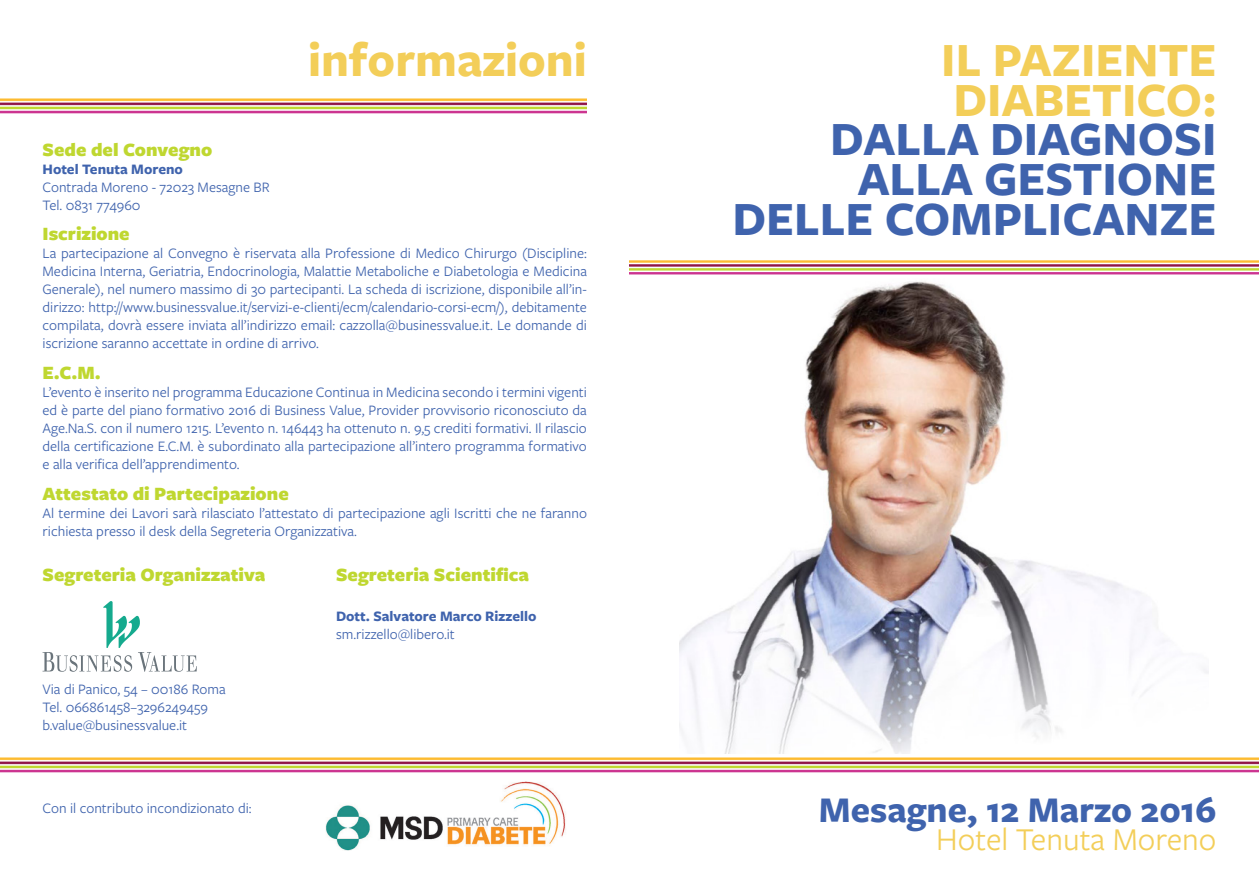
<style>
.page{position:relative;width:1259px;height:893px;background:#fff}
.page>*{position:absolute;margin:0;border:0;box-sizing:border-box;transform-origin:0 0}
.t1{font:700 49.5px/39.6px "Freight Sans Pro";color:#3f63ad;text-align:right}
.t2{font:700 49.5px "Freight Sans Pro";color:#f3ce59}
.t3{font:700 37.5px "Freight Sans Pro";color:#3f63ad}
.t4{font:33px "Freight Sans Pro";color:#f3ce59}
.t5{font:900 19.5px "Freight Sans Pro";color:#bfd730}
.t6{font:15px/18px "Freight Sans Pro";color:#3f63ad}
.t7{font:700 15px "Freight Sans Pro";color:#3f63ad}
.s1{font-weight:700}
.s2{color:#f3ce59}
</style>
<div class="page">
<img style="left:0;top:757px;width:629px;height:16px">
<img style="left:679px;top:281px;width:530px;height:473px">
<img style="left:629px;top:260px;width:630px;height:15px">
<img style="left:629px;top:757px;width:630px;height:16px">
<img style="left:0;top:98px;width:587px;height:16px">
<img style="left:104px;top:601px;width:36px;height:46px">
<svg style="left:43px;top:652px;width:89px;height:20px"></svg>
<svg style="left:138px;top:652px;width:59px;height:20px"></svg>
<img style="left:325px;top:781px;width:241px;height:69px">
<p class="t2" style="left:308px;top:26px;width:280px">informazioni</p>
<p class="t5" style="left:43px;top:136px;width:171px">Sede del Convegno</p>
<p class="t6" style="left:43px;top:159px;width:229px"><span class="s1">Hotel Tenuta Moreno<br></span>Contrada Moreno - 72023 Mesagne BR<br>Tel. 0831 774960</p>
<p class="t5" style="left:43px;top:220px;width:89px">Iscrizione</p>
<p class="t6" style="left:43px;top:244px;width:546px;text-align:justify">La partecipazione al Convegno è riservata alla Professione di Medico Chirurgo (Discipline:<br>Medicina Interna, Geriatria, Endocrinologia, Malattie Metaboliche e Diabetologia e Medicina Generale), nel numero massimo di 30 partecipanti. La scheda di iscrizione, disponibile all’in&shy;dirizzo: http://www.businessvalue.it/servizi-e-clienti/ecm/calendario-corsi-ecm/), debitamente compilata, dovrà essere inviata all’indirizzo email: cazzolla@businessvalue.it. Le domande di iscrizione saranno accettate in ordine di arrivo.</p>
<p class="t5" style="left:43px;top:359px;width:60px">E.C.M.</p>
<p class="t6" style="left:43px;top:383px;width:546px;text-align:justify">L’evento è inserito nel programma Educazione Continua in Medicina secondo i termini vigenti ed è parte del piano formativo 2016 di Business Value, Provider provvisorio riconosciuto da Age.Na.S. con il numero 1215. L’evento n. 146443 ha ottenuto n. 9,5 crediti formativi. Il rilascio della certificazione E.C.M. è subordinato alla partecipazione all’intero programma formativo e alla verifica dell’apprendimento.</p>
<p class="t5" style="left:43px;top:480px;width:248px">Attestato di Partecipazione</p>
<p class="t6" style="left:43px;top:503px;width:546px">Al termine dei Lavori sarà rilasciato l’attestato di partecipazione agli Iscritti che ne faranno richiesta presso il desk della Segreteria Organizzativa.</p>
<p class="t5" style="left:43px;top:561px;width:224px">Segreteria Organizzativa</p>
<p class="t5" style="left:336px;top:561px;width:194px">Segreteria Scientifica</p>
<p class="t7" style="left:336px;top:605px;width:202px">Dott. Salvatore Marco Rizzello</p>
<p class="t6" style="left:336px;top:624px;width:120px">sm.rizzello@libero.it</p>
<p class="t6" style="left:43px;top:679px;width:185px">Via di Panico, 54 – 00186 Roma</p>
<p class="t6" style="left:43px;top:697px;width:167px">Tel. 066861458–3296249459</p>
<p class="t6" style="left:43px;top:715px;width:146px">b.value@businessvalue.it</p>
<p class="t6" style="left:43px;top:799px;width:211px">Con il contributo incondizionato di:</p>
<p class="t1" style="left:732px;top:38px;width:485px"><span class="s2">IL PAZIENTE<br>DIABETICO:<br></span>DALLA DIAGNOSI<br>ALLA GESTIONE<br>DELLE COMPLICANZE</p>
<p class="t3" style="left:819px;top:784px;width:399px">Mesagne, 12 Marzo 2016</p>
<p class="t4" style="left:936px;top:818px;width:282px">Hotel Tenuta Moreno</p>
</div>
